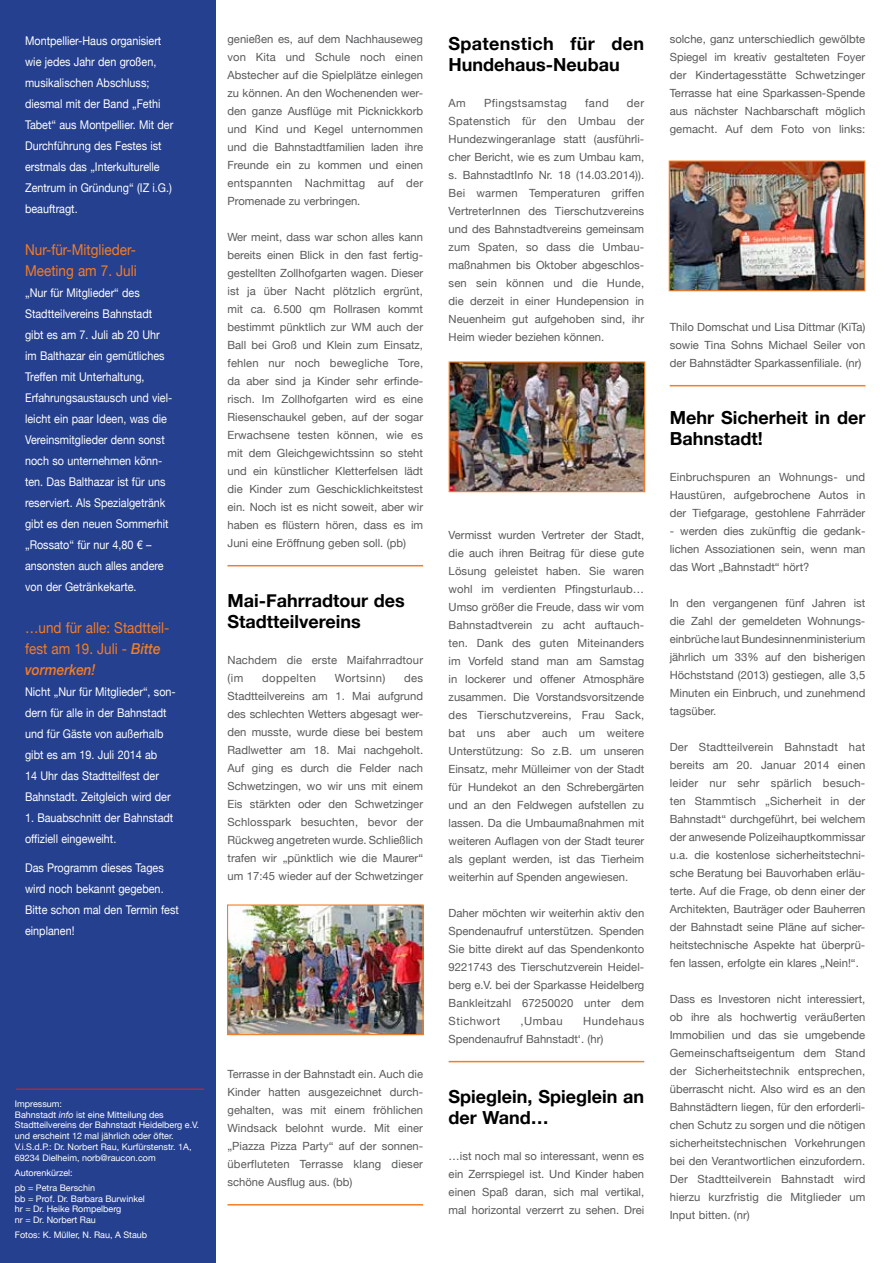
<style>
.page{position:relative;width:893px;height:1263px;background:#fff}
.page>*{position:absolute;margin:0;border:0;box-sizing:border-box;transform-origin:0 0}
.t1{font:700 18px/21px "Helvetica Neue";color:#000}
.t2{font:15px/21px "Helvetica Neue";color:#f57d23;scale:.9 1}
.t3{font:12px/21px "Helvetica Neue";color:#fff;scale:.9 1}
.t4{font:11.25px/18px "Helvetica Neue";color:#58595b;text-align:justify}
.t5{font:11.25px "Helvetica Neue";letter-spacing:.035em;color:#58595b}
.t6{font:9px/10.8px "Helvetica Neue";color:#fff}
.s1{font-weight:500;font-style:italic}
.s2{font-style:italic}
</style>
<div class="page">
<div style="left:0;top:0;width:216px;height:1263px;background:#25408f"></div>
<hr style="left:16px;top:1088px;width:188px;height:2px;background:#d2232a">
<img style="left:229px;top:906px;width:193px;height:127px">
<div style="left:227px;top:904px;width:197px;height:131px;border:1px solid #f57d23"></div>
<img style="left:451px;top:363px;width:192px;height:127px">
<div style="left:449px;top:361px;width:196px;height:131px;border:1px solid #f57d23"></div>
<img style="left:671px;top:163px;width:192px;height:126px">
<div style="left:669px;top:161px;width:196px;height:130px;border:1px solid #f57d23"></div>
<hr style="left:227px;top:565px;width:196px;height:1px;background:#f57d23">
<hr style="left:227px;top:1204px;width:196px;height:1px;background:#f57d23">
<hr style="left:449px;top:1061px;width:195px;height:1px;background:#f57d23">
<hr style="left:670px;top:385px;width:195px;height:1px;background:#f57d23">
<p class="t3" style="left:25px;top:31px;width:166px">Montpellier-Haus organisiert wie jedes Jahr den großen, musikalischen Abschluss; diesmal mit der Band „Fethi<br>Tabet“ aus Montpellier. Mit der<br>Durchführung des Festes ist erstmals das „Interkulturelle<br>Zentrum in Gründung“ (IZ i.G.) beauftragt.</p>
<h2 class="t2" style="left:25px;top:240px;width:126px">Nur-für-Mitglieder-<br>Meeting am 7. Juli</h2>
<p class="t3" style="left:25px;top:283px;width:165px">„Nur für Mitglieder“ des<br>Stadtteilvereins Bahnstadt gibt es am 7. Juli ab 20 Uhr im Balthazar ein gemütliches<br>Treffen mit Unterhaltung,<br>Erfahrungsaustausch und viel&shy;leicht ein paar Ideen, was die<br>Vereinsmitglieder denn sonst noch so unternehmen könn&shy;ten. Das Balthazar ist für uns reserviert. Als Spezialgetränk gibt es den neuen Sommerhit „Rossato“ für nur 4,80 € – ansonsten auch alles andere von der Getränkekarte.</p>
<h2 class="t2" style="left:25px;top:618px;width:160px">…und für alle: Stadtteil&shy;fest am 19. Juli - <span class="s1">Bitte vormerken!</span></h2>
<p class="t3" style="left:25px;top:682px;width:169px">Nicht „Nur für Mitglieder“, son&shy;dern für alle in der Bahnstadt und für Gäste von außerhalb gibt es am 19. Juli 2014 ab<br>14 Uhr das Stadtteilfest der<br>Bahnstadt. Zeitgleich wird der</p>
<p class="t3" style="left:25px;top:808px;width:166px">1. Bauabschnitt der Bahnstadt offiziell eingeweiht.</p>
<p class="t3" style="left:25px;top:858px;width:172px">Das Programm dieses Tages wird noch bekannt gegeben.<br>Bitte schon mal den Termin fest einplanen!</p>
<p class="t6" style="left:15px;top:1099px;width:186px">Impressum:<br>Bahnstadt <span class="s2">info</span> ist eine Mitteilung des Stadtteilvereins der Bahnstadt Heidelberg e.V. und erscheint 12 mal jährlich oder öfter.<br>V.i.S.d.P.: Dr. Norbert Rau, Kurfürstenstr. 1A, 69234 Dielheim, norb@raucon.com</p>
<p class="t6" style="left:15px;top:1166px;width:82px;line-height:15px">Autorenkürzel:<br>pb = Petra Berschin</p>
<p class="t6" style="left:15px;top:1193px;width:132px">bb = Prof. Dr. Barbara Burwinkel hr = Dr. Heike Rompelberg<br>nr = Dr. Norbert Rau</p>
<p class="t6" style="left:15px;top:1230px;width:134px">Fotos: K. Müller, N. Rau, A Staub</p>
<p class="t4" style="left:227px;top:31px;width:197px">genießen es, auf dem Nachhauseweg von Kita und Schule noch einen Abstecher auf die Spielplätze einlegen zu können. An den Wochenenden wer&shy;den ganze Ausflüge mit Picknickkorb und Kind und Kegel unternommen und die Bahnstadtfamilien laden ihre Freunde ein zu kommen und einen entspannten Nachmittag auf der Promenade zu verbringen.</p>
<p class="t4" style="left:227px;top:229px;width:197px">Wer meint, dass war schon alles kann bereits einen Blick in den fast fertig&shy;gestellten Zollhofgarten wagen. Dieser ist ja über Nacht plötzlich ergrünt, mit ca. 6.500 qm Rollrasen kommt bestimmt pünktlich zur WM auch der Ball bei Groß und Klein zum Einsatz, fehlen nur noch bewegliche Tore, da aber sind ja Kinder sehr erfinde&shy;risch. Im Zollhofgarten wird es eine Riesenschaukel geben, auf der sogar Erwachsene testen können, wie es mit dem Gleichgewichtssinn so steht und ein künstlicher Kletterfelsen lädt die Kinder zum Geschicklichkeitstest ein. Noch ist es nicht soweit, aber wir haben es flüstern hören, dass es im Juni eine Eröffnung geben soll. (pb)</p>
<h1 class="t1" style="left:227px;top:590px;width:179px">Mai-Fahrradtour des<br>Stadtteilvereins</h1>
<p class="t4" style="left:227px;top:652px;width:197px">Nachdem die erste Maifahrradtour (im</p>
<p class="t5" style="left:262px;top:670px;width:56px">doppelten</p>
<p class="t5" style="left:335px;top:670px;width:52px">Wortsinn)</p>
<p class="t4" style="left:227px;top:670px;width:197px;text-indent:177px">des Stadtteilvereins am 1. Mai aufgrund des schlechten Wetters abgesagt wer&shy;den musste, wurde diese bei bestem Radlwetter am 18. Mai nachgeholt.<br>Auf ging es durch die Felder nach Schwetzingen, wo wir uns mit einem Eis stärkten oder den Schwetzinger Schlosspark besuchten, bevor der Rückweg angetreten wurde. Schließlich trafen wir „pünktlich wie die Maurer“ um 17:45 wieder auf der Schwetzinger</p>
<p class="t4" style="left:227px;top:1066px;width:197px">Terrasse in der Bahnstadt ein. Auch die Kinder hatten ausgezeichnet durch&shy;gehalten, was mit einem fröhlichen Windsack belohnt wurde. Mit einer „Piazza Pizza Party“ auf der sonnen&shy;überfluteten Terrasse klang dieser schöne Ausflug aus. (bb)</p>
<h1 class="t1" style="left:449px;top:33px;width:197px">Spatenstich für den<br>Hundehaus-Neubau</h1>
<p class="t4" style="left:449px;top:94px;width:19px">Am</p>
<p class="t5" style="left:484px;top:95px;width:85px">Pfingstsamstag</p>
<p class="t4" style="left:585px;top:94px;width:25px">fand</p>
<p class="t4" style="left:449px;top:94px;width:197px;text-indent:178px">der Spatenstich für den Umbau der Hundezwingeranlage statt (ausführli&shy;cher Bericht, wie es zum Umbau kam, s. BahnstadtInfo Nr. 18 (14.03.2014)).<br>Bei warmen Temperaturen griffen VertreterInnen des Tierschutzvereins und des Bahnstadtvereins gemeinsam zum Spaten, so dass die Umbau&shy;maßnahmen bis Oktober abgeschlos&shy;sen sein können und die Hunde, die derzeit in einer Hundepension in Neuenheim gut aufgehoben sind, ihr Heim wieder beziehen können.</p>
<p class="t4" style="left:449px;top:526px;width:197px">Vermisst wurden Vertreter der Stadt, die auch ihren Beitrag für diese gute Lösung geleistet haben. Sie waren wohl im verdienten Pfingsturlaub… Umso größer die Freude, dass wir vom Bahnstadtverein zu acht auftauch&shy;ten. Dank des guten Miteinanders im Vorfeld stand man am Samstag in lockerer und offener Atmosphäre zusammen. Die Vorstandsvorsitzende des Tierschutzvereins, Frau Sack, bat uns aber auch um weitere Unterstützung: So z.B. um unseren Einsatz, mehr Mülleimer von der Stadt für Hundekot an den Schrebergärten und an den Feldwegen aufstellen zu lassen. Da die Umbaumaßnahmen mit weiteren Auflagen von der Stadt teurer als geplant werden, ist das Tierheim weiterhin auf Spenden angewiesen.</p>
<p class="t4" style="left:449px;top:904px;width:197px">Daher möchten wir weiterhin aktiv den Spendenaufruf unterstützen. Spenden Sie bitte direkt auf das Spendenkonto 9221743 des Tierschutzverein Heidel&shy;berg e.V. bei der Sparkasse Heidelberg Bankleitzahl 67250020 unter dem Stichwort</p>
<p class="t4" style="left:449px;top:1012px;width:197px;text-indent:134px">Hundehaus<br>Spendenaufruf Bahnstadt‘. (hr)</p>
<p class="t4" style="left:521px;top:1012px;width:44px">‚Umbau</p>
<h1 class="t1" style="left:449px;top:1086px;width:197px">Spieglein, Spieglein an der Wand…</h1>
<p class="t4" style="left:449px;top:1147px;width:197px">…ist noch mal so interessant, wenn es ein Zerrspiegel ist. Und Kinder haben einen Spaß daran, sich mal vertikal, mal horizontal verzerrt zu sehen. Drei</p>
<p class="t4" style="left:670px;top:31px;width:197px">solche, ganz unterschiedlich gewölbte Spiegel im kreativ gestalteten Foyer der Kindertagesstätte Schwetzinger Terrasse hat eine Sparkassen-Spende aus nächster Nachbarschaft möglich gemacht. Auf dem Foto von links:</p>
<p class="t4" style="left:670px;top:319px;width:197px">Thilo Domschat und Lisa Dittmar (KiTa) sowie Tina Sohns Michael Seiler von der Bahnstädter Sparkassenfiliale. (nr)</p>
<h1 class="t1" style="left:670px;top:407px;width:197px">Mehr Sicherheit in der<br>Bahnstadt!</h1>
<p class="t4" style="left:670px;top:469px;width:197px">Einbruchspuren an Wohnungs- und Haustüren, aufgebrochene Autos in der Tiefgarage, gestohlene Fahrräder</p>
<p class="t4" style="left:670px;top:523px;width:197px">- werden dies zukünftig die gedank&shy;lichen Assoziationen sein, wenn man das Wort „Bahnstadt“ hört?</p>
<p class="t4" style="left:670px;top:595px;width:197px">In den vergangenen fünf Jahren ist die Zahl der gemeldeten Wohnungs&shy;einbrüche laut Bundesinnenministerium jährlich um 33% auf den bisherigen Höchststand (2013) gestiegen, alle 3,5<br>Minuten ein Einbruch, und zunehmend tagsüber.</p>
<p class="t4" style="left:670px;top:739px;width:197px">Der Stadtteilverein Bahnstadt hat bereits am 20. Januar 2014 einen leider nur sehr spärlich besuch&shy;ten Stammtisch „Sicherheit in der Bahnstadt“ durchgeführt, bei welchem der anwesende Polizeihauptkommissar u.a. die kostenlose sicherheitstechni&shy;sche Beratung bei Bauvorhaben erläu&shy;terte. Auf die Frage, ob denn einer der Architekten, Bauträger oder Bauherren der Bahnstadt seine Pläne auf sicher&shy;heitstechnische Aspekte hat überprü&shy;fen lassen, erfolgte ein klares „Nein!“.</p>
<p class="t4" style="left:670px;top:991px;width:197px">Dass es Investoren nicht interessiert, ob ihre als hochwertig veräußerten Immobilien und das sie umgebende Gemeinschaftseigentum dem Stand der Sicherheitstechnik entsprechen, überrascht nicht. Also wird es an den Bahnstädtern liegen, für den erforderli&shy;chen Schutz zu sorgen und die nötigen sicherheitstechnischen Vorkehrungen bei den Verantwortlichen einzufordern.<br>Der Stadtteilverein Bahnstadt wird hierzu kurzfristig die Mitglieder um Input bitten. (nr)</p>
</div>
